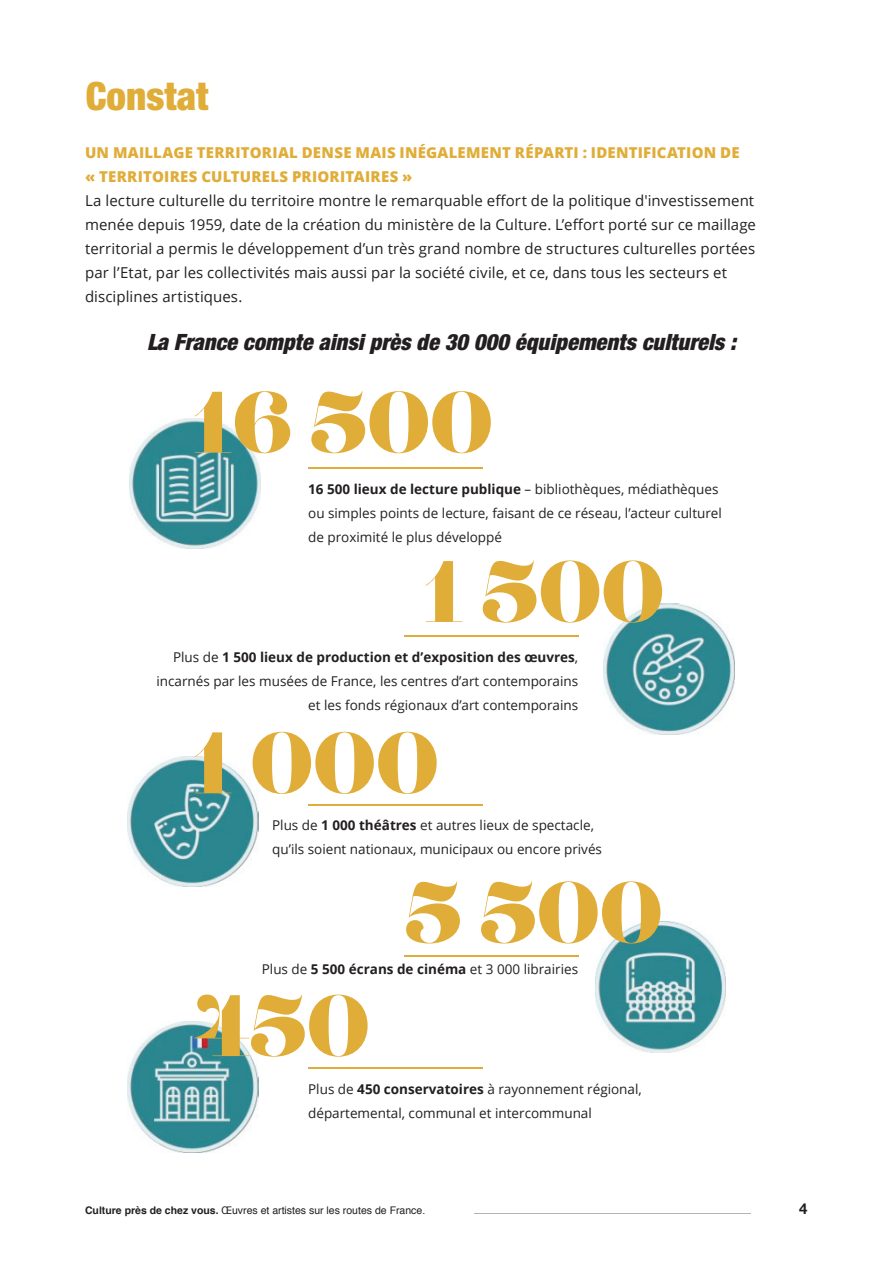
<style>
.page{position:relative;width:893px;height:1263px;background:#fff}
.page>*{position:absolute;margin:0;border:0;box-sizing:border-box;transform-origin:0 0}
.t1{font:87px "Lust Didone";color:#e0ad38}
.t2{font:900 condensed 39px "Helvetica Neue";color:#e0ad38}
.t3{font:italic 900 condensed 22.5px "Helvetica Neue";letter-spacing:.005em;color:#231f20}
.t4{font:15px/24px "Open Sans";letter-spacing:.005em;color:#231f20}
.t5{font:800 15px/24px "Open Sans";letter-spacing:.015em;color:#e0ad38}
.t6{font:700 15px "Helvetica Neue";color:#231f20}
.t7{font:13.5px/24px "Open Sans";color:#231f20}
.t8{font:10.5px "Helvetica";color:#231f20}
.s1{font-weight:700}
</style>
<div class="page">
<hr style="left:474px;top:1213px;width:276px;height:1px;background:#b2b3b7">
<img style="left:130px;top:418px;width:130px;height:131px">
<img style="left:604px;top:604px;width:130px;height:131px">
<img style="left:127px;top:756px;width:131px;height:131px">
<img style="left:127px;top:1022px;width:131px;height:130px">
<img style="left:595px;top:921px;width:131px;height:131px">
<hr style="left:308px;top:467px;width:174px;height:2px;background:#e0ad38">
<hr style="left:308px;top:804px;width:174px;height:1px;background:#e0ad38">
<hr style="left:405px;top:635px;width:174px;height:1px;background:#e0ad38">
<hr style="left:308px;top:1068px;width:174px;height:1px;background:#e0ad38">
<hr style="left:404px;top:955px;width:174px;height:1px;background:#e0ad38">
<h2 class="t2" style="left:86px;top:72px;width:124px">Constat</h2>
<p class="t5" style="left:85px;top:139px;width:656px">UN MAILLAGE TERRITORIAL DENSE MAIS INÉGALEMENT RÉPARTI : IDENTIFICATION DE « TERRITOIRES CULTURELS PRIORITAIRES »</p>
<p class="t4" style="left:85px;top:188px;width:672px">La lecture culturelle du territoire montre le remarquable effort de la politique d'investissement menée depuis 1959, date de la création du ministère de la Culture. L’effort porté sur ce maillage territorial a permis le développement d’un très grand nombre de structures culturelles portées par l’Etat, par les collectivités mais aussi par la société civile, et ce, dans tous les secteurs et disciplines artistiques.</p>
<h3 class="t3" style="left:147px;top:328px;width:590px">La France compte ainsi près de 30 000 équipements culturels :</h3>
<h1 class="t1" style="left:193px;top:368px;width:301px">16 500</h1>
<p class="t7" style="left:308px;top:476px;width:415px"><span class="s1">16 500 lieux de lecture publique</span> – bibliothèques, médiathèques ou simples points de lecture, faisant de ce réseau, l’acteur culturel de proximité le plus développé</p>
<h1 class="t1" style="left:424px;top:537px;width:241px">1 500</h1>
<p class="t7" style="left:156px;top:644px;width:423px;text-align:right">Plus de <span class="s1">1 500 lieux de production et d’exposition des œuvres</span>, incarnés par les musées de France, les centres d’art contemporains et les fonds régionaux d’art contemporains</p>
<h1 class="t1" style="left:193px;top:708px;width:247px">1 000</h1>
<p class="t7" style="left:272px;top:812px;width:331px">Plus de <span class="s1">1 000 théâtres</span> et autres lieux de spectacle, qu’ils soient nationaux, municipaux ou encore privés</p>
<h1 class="t1" style="left:405px;top:858px;width:259px">5 500</h1>
<p class="t7" style="left:262px;top:956px;width:318px">Plus de <span class="s1">5 500 écrans de cinéma</span> et 3 000 librairies</p>
<h1 class="t1" style="left:193px;top:971px;width:178px">450</h1>
<p class="t7" style="left:308px;top:1076px;width:335px">Plus de <span class="s1">450 conservatoires</span> à rayonnement régional, départemental, communal et intercommunal</p>
<p class="t8" style="left:85px;top:1202px;width:342px"><span class="s1">Culture près de chez vous.</span> Œuvres et artistes sur les routes de France.</p>
<p class="t6" style="left:799px;top:1197px;width:10px">4</p>
</div>
